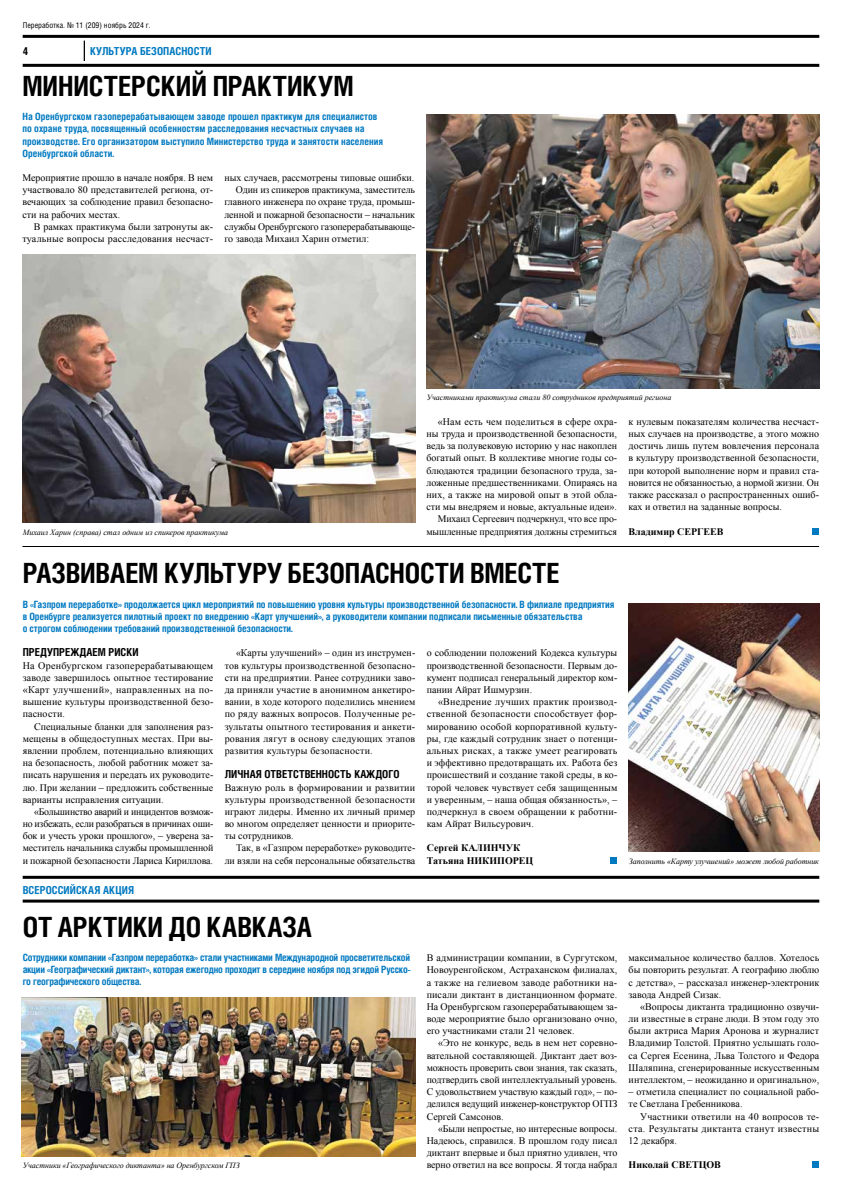
<style>
.page{position:relative;width:842px;height:1191px;background:#fff}
.page>*{position:absolute;margin:0;border:0;box-sizing:border-box;transform-origin:0 0}
.t1{font:700 condensed 27.9px "Helios C Cn";letter-spacing:-.005em;color:#000}
.t2{font:700 11px "Helios Cond";letter-spacing:.005em;color:#000}
.t3{font:700 condensed 11px "Helios";letter-spacing:.005em;color:#0079c1}
.t4{font:700 condensed 11px "Helios";color:#000}
.t5{font:10px/12.2px "Times New Roman";color:#000;text-align:justify}
.t6{font:700 condensed 10px/12.2px "Helios C Cn";letter-spacing:-.01em;color:#0079c1}
.t7{font:700 10px/12.2px "Times New Roman";color:#000}
.t8{font:italic 8px "Times New Roman";letter-spacing:-.005em;color:#000}
.t9{font:condensed 8px "Helios";color:#000}
</style>
<div class="page">
<hr style="left:23px;top:35px;width:796px;height:3px;background:#000">
<hr style="left:23px;top:64px;width:796px;height:3px;background:#000">
<hr style="left:23px;top:875px;width:796px;height:3px;background:#000">
<hr style="left:23px;top:899px;width:796px;height:3px;background:#000">
<svg style="left:84px;top:41px;width:1px;height:20px"></svg>
<div style="left:610px;top:857px;width:7px;height:6px;background:#0079c1"></div>
<div style="left:812px;top:1161px;width:7px;height:7px;background:#0079c1"></div>
<div style="left:812px;top:528px;width:7px;height:6px;background:#0079c1"></div>
<hr style="left:22px;top:546px;width:797px;height:1px;background:#000">
<img style="left:629px;top:603px;width:190px;height:248px">
<img style="left:22px;top:997px;width:393px;height:159px">
<img style="left:23px;top:254px;width:392px;height:268px">
<img style="left:427px;top:114px;width:392px;height:274px">
<p class="t9" style="left:23px;top:21px;width:129px">Переработка. № 11 (209) ноябрь 2024 г.</p>
<p class="t4" style="left:23px;top:44px;width:7px">4</p>
<p class="t3" style="left:90px;top:44px;width:123px">КУЛЬТУРА БЕЗОПАСНОСТИ</p>
<h1 class="t1" style="left:22px;top:69px;width:333px">МИНИСТЕРСКИЙ ПРАКТИКУМ</h1>
<p class="t6" style="left:22px;top:110px;width:362px">На Оренбургском газоперерабатывающем заводе прошел практикум для специалистов по охране труда, посвященный особенностям расследования несчастных случаев на производстве. Его организатором выступило Министерство труда и занятости населения Оренбургской области.</p>
<p class="t5" style="left:22px;top:171px;width:192px">Мероприятие прошло в начале ноября. В нем участвовало 80 представителей региона, от&shy;вечающих за соблюдение правил безопасно&shy;сти на рабочих местах.</p>
<p class="t5" style="left:22px;top:220px;width:192px;text-align:right">В рамках практикума были затронуты ак&shy;туальные вопросы расследования несчаст-</p>
<p class="t5" style="left:224px;top:171px;width:191px">ных случаев, рассмотрены типовые ошибки.</p>
<p class="t5" style="left:236px;top:184px;width:181px">Один из спикеров практикума, заместитель</p>
<p class="t5" style="left:224px;top:196px;width:192px">главного инженера по охране труда, промыш-</p>
<p class="t5" style="left:224px;top:208px;width:192px">ленной и пожарной безопасности – начальник</p>
<p class="t5" style="left:224px;top:220px;width:192px">службы Оренбургского газоперерабатывающе-</p>
<p class="t5" style="left:224px;top:232px;width:146px">го завода Михаил Харин отметил:</p>
<p class="t8" style="left:23px;top:526px;width:207px">Михаил Харин (справа) стал одним из спикеров практикума</p>
<p class="t8" style="left:427px;top:392px;width:246px">Участниками практикума стали 80 сотрудников предприятий региона</p>
<p class="t5" style="left:426px;top:415px;width:192px;text-align:right">«Нам есть чем поделиться в сфере охра&shy;ны труда и производственной безопасности, ведь за полувековую историю у нас накоплен богатый опыт. В коллективе многие годы со&shy;блюдаются традиции безопасного труда, за&shy;ложенные предшественниками. Опираясь на них, а также на мировой опыт в этой обла&shy;сти мы внедряем и новые, актуальные идеи».<br>Михаил Сергеевич подчеркнул, что все про&shy;мышленные предприятия должны стремиться</p>
<p class="t5" style="left:628px;top:415px;width:192px">к нулевым показателям количества несчаст&shy;ных случаев на производстве, а этого можно достичь лишь путем вовлечения персонала в культуру производственной безопасности, при которой выполнение норм и правил ста&shy;новится не обязанностью, а нормой жизни. Он также рассказал о распространенных ошиб&shy;ках и ответил на заданные вопросы.</p>
<p class="t7" style="left:628px;top:525px;width:97px">Владимир СЕРГЕЕВ</p>
<h1 class="t1" style="left:23px;top:556px;width:538px">РАЗВИВАЕМ КУЛЬТУРУ БЕЗОПАСНОСТИ ВМЕСТЕ</h1>
<p class="t6" style="left:23px;top:598px;width:593px">В «Газпром переработке» продолжается цикл мероприятий по повышению уровня культуры производственной безопасности. В филиале предприятия в Оренбурге реализуется пилотный проект по внедрению «Карт улучшений», а руководители компании подписали письменные обязательства<br>о строгом соблюдении требований производственной безопасности.</p>
<p class="t2" style="left:23px;top:645px;width:117px">ПРЕДУПРЕЖДАЕМ РИСКИ</p>
<p class="t5" style="left:23px;top:659px;width:192px">На Оренбургском газоперерабатывающем заводе завершилось опытное тестирование «Карт улучшений», направленных на по&shy;вышение культуры производственной безо&shy;пасности.</p>
<p class="t5" style="left:23px;top:720px;width:192px;text-indent:11px">Специальные бланки для заполнения раз&shy;мещены в общедоступных местах. При вы&shy;явлении проблем, потенциально влияющих на безопасность, любой работник может за&shy;писать нарушения и передать их руководите&shy;лю. При желании – предложить собственные варианты исправления ситуации.</p>
<p class="t5" style="left:23px;top:805px;width:192px;text-indent:11px">«Большинство аварий и инцидентов возмож&shy;но избежать, если разобраться в причинах оши&shy;бок и учесть уроки прошлого», – уверена за&shy;меститель начальника службы промышленной и пожарной безопасности Лариса Кириллова.</p>
<p class="t5" style="left:427px;top:647px;width:192px">о соблюдении положений Кодекса культуры производственной безопасности. Первым до&shy;кумент подписал генеральный директор ком&shy;пании Айрат Ишмурзин.</p>
<p class="t5" style="left:427px;top:695px;width:192px;text-indent:11px">«Внедрение лучших практик производ&shy;ственной безопасности способствует фор&shy;мированию особой корпоративной культу&shy;ры, где каждый сотрудник знает о потенци&shy;альных рисках, а также умеет реагировать и эффективно предотвращать их. Работа без происшествий и создание такой среды, в ко&shy;торой человек чувствует себя защищенным и уверенным, – наша общая обязанность», – подчеркнул в своем обращении к работни&shy;кам Айрат Вильсурович.</p>
<p class="t7" style="left:427px;top:841px;width:108px">Сергей КАЛИНЧУК<br>Татьяна НИКИПОРЕЦ</p>
<p class="t5" style="left:225px;top:647px;width:192px;text-indent:11px">«Карты улучшений» – один из инструмен&shy;тов культуры производственной безопасно&shy;сти на предприятии. Ранее сотрудники заво&shy;да приняли участие в анонимном анкетиро&shy;вании, в ходе которого поделились мнением по ряду важных вопросов. Полученные ре&shy;зультаты опытного тестирования и анкети&shy;рования лягут в основу следующих этапов развития культуры безопасности.</p>
<p class="t2" style="left:225px;top:767px;width:176px">ЛИЧНАЯ ОТВЕТСТВЕННОСТЬ КАЖДОГО</p>
<p class="t5" style="left:225px;top:781px;width:192px">Важную роль в формировании и развитии культуры производственной безопасности играют лидеры. Именно их личный пример во многом определяет ценности и приорите&shy;ты сотрудников.</p>
<p class="t5" style="left:225px;top:842px;width:192px;text-align:right">Так, в «Газпром переработке» руководите&shy;ли взяли на себя персональные обязательства</p>
<p class="t3" style="left:23px;top:884px;width:113px">ВСЕРОССИЙСКАЯ АКЦИЯ</p>
<h1 class="t1" style="left:23px;top:910px;width:291px">ОТ АРКТИКИ ДО КАВКАЗА</h1>
<p class="t6" style="left:23px;top:951px;width:390px;text-align:justify">Сотрудники компании «Газпром переработка» стали участниками Международной просветительской акции «Географический диктант», которая ежегодно проходит в середине ноября под эгидой Русско&shy;го географического общества.</p>
<p class="t5" style="left:427px;top:951px;width:192px">В администрации компании, в Сургутском, Новоуренгойском, Астраханском филиалах, а также на гелиевом заводе работники на&shy;писали диктант в дистанционном формате.<br>На Оренбургском газоперерабатывающем за&shy;воде мероприятие было организовано очно, его участниками стали 21 человек.</p>
<p class="t5" style="left:427px;top:1036px;width:192px;text-indent:11px">«Это не конкурс, ведь в нем нет соревно&shy;вательной составляющей. Диктант дает воз&shy;можность проверить свои знания, так сказать, подтвердить свой интеллектуальный уровень.<br>С удовольствием участвую каждый год», – по&shy;делился ведущий инженер-конструктор ОГПЗ Сергей Самсонов.</p>
<p class="t5" style="left:427px;top:1122px;width:192px;text-indent:11px">«Были непростые, но интересные вопросы.<br>Надеюсь, справился. В прошлом году писал диктант впервые и был приятно удивлен, что верно ответил на все вопросы. Я тогда набрал</p>
<p class="t8" style="left:23px;top:1160px;width:218px">Участники «Географического диктанта» на Оренбургском ГПЗ</p>
<p class="t8" style="left:629px;top:855px;width:192px">Заполнить «Карту улучшений» может любой работник</p>
<p class="t5" style="left:629px;top:951px;width:192px">максимальное количество баллов. Хотелось бы повторить результат. А географию люблю с детства», – рассказал инженер-электроник завода Андрей Сизак.</p>
<p class="t5" style="left:629px;top:1000px;width:192px;text-indent:11px">«Вопросы диктанта традиционно озвучи&shy;ли известные в стране люди. В этом году это были актриса Мария Аронова и журналист Владимир Толстой. Приятно услышать голо&shy;са Сергея Есенина, Льва Толстого и Федора Шаляпина, сгенерированные искусственным интеллектом, – неожиданно и оригинально»,</p>
<p class="t5" style="left:629px;top:1085px;width:192px">– отметила специалист по социальной рабо&shy;те Светлана Гребенникова.</p>
<p class="t5" style="left:629px;top:1110px;width:192px;text-indent:11px">Участники ответили на 40 вопросов те&shy;ста. Результаты диктанта станут известны 12 декабря.</p>
<p class="t7" style="left:629px;top:1158px;width:94px">Николай СВЕТЦОВ</p>
</div>
